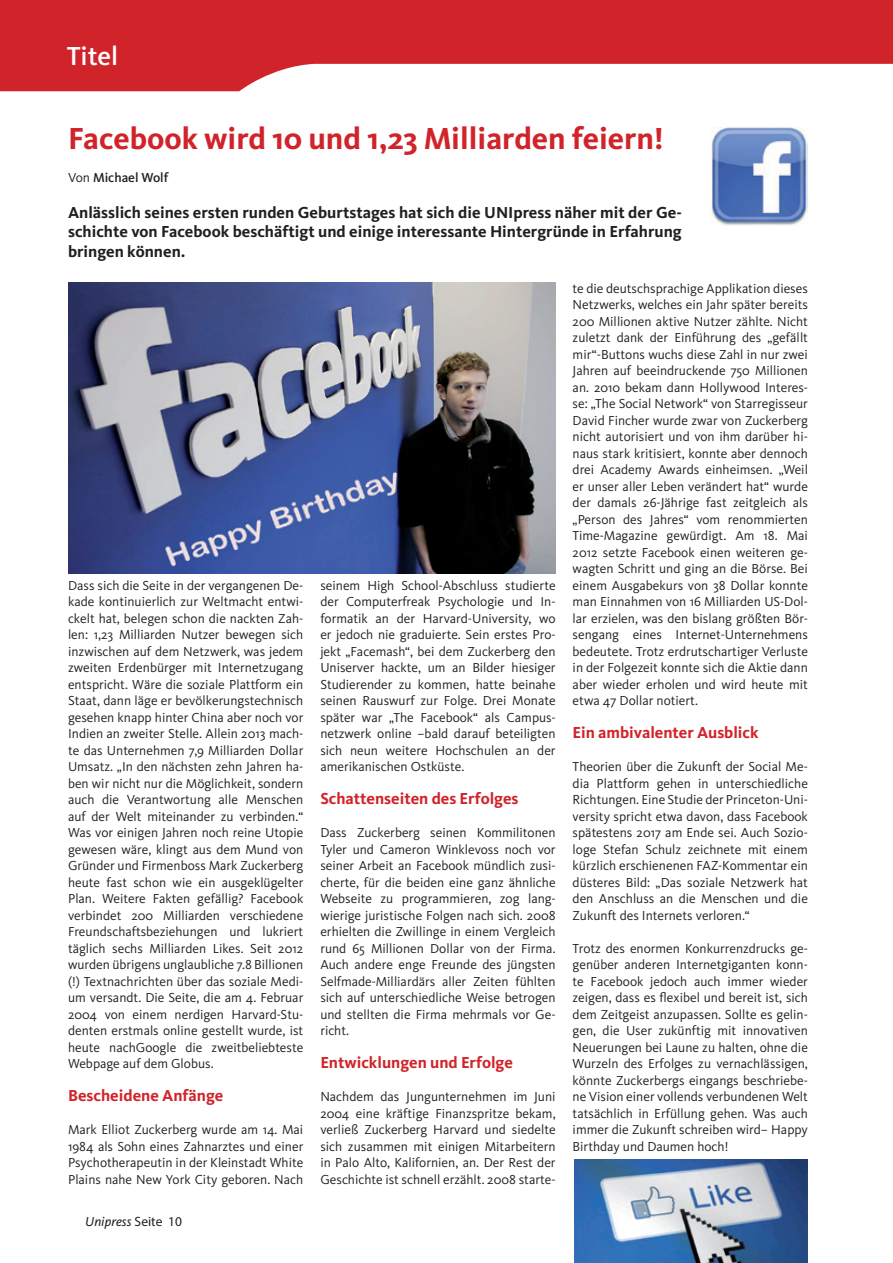
<style>
.page{position:relative;width:893px;height:1263px;background:#fff}
.page>*{position:absolute;margin:0;border:0;box-sizing:border-box;transform-origin:0 0}
.t1{font:700 31.5px "Kievit";color:#d1232a}
.t2{font:500 27px "Kievit";color:#fff}
.t3{font:700 16.5px/19.5px "Kievit";color:#231f20;text-align:justify}
.t4{font:700 16.5px "Kievit";color:#d1232a}
.t5{font:13.5px/16.5px "Kievit";color:#231f20;text-align:justify}
.t6{font:italic 13.5px "Kievit";color:#231f20}
.t7{font:500 13.5px "Kievit";color:#231f20}
.s1{font-weight:400}
.s2{font-family:"Myriad Pro";font-style:normal}
</style>
<div class="page">
<svg style="left:0;top:0;width:893px;height:91px;fill:#d1232a"></svg>
<img style="left:710px;top:128px;width:98px;height:97px">
<img style="left:68px;top:282px;width:488px;height:291px">
<img style="left:574px;top:1159px;width:234px;height:104px">
<h2 class="t2" style="left:67px;top:40px;width:53px">Titel</h2>
<h1 class="t1" style="left:68px;top:119px;width:597px">Facebook wird 10 und 1,23 Milliarden feiern!</h1>
<p class="t7" style="left:68px;top:169px;width:102px"><span class="s1">Von</span> Michael Wolf</p>
<p class="t3" style="left:68px;top:202px;width:615px">Anlässlich seines ersten runden Geburtstages hat sich die UNIpress näher mit der Ge&shy;schichte von Facebook beschäftigt und einige interessante Hintergründe in Erfahrung bringen können.</p>
<p class="t5" style="left:68px;top:577px;width:237px">Dass sich die Seite in der vergangenen De&shy;kade kontinuierlich zur Weltmacht entwi&shy;ckelt hat, belegen schon die nackten Zah&shy;len: 1,23 Milliarden Nutzer bewegen sich inzwischen auf dem Netzwerk, was jedem zweiten Erdenbürger mit Internetzugang entspricht. Wäre die soziale Plattform ein Staat, dann läge er bevölkerungstechnisch gesehen knapp hinter China aber noch vor Indien an zweiter Stelle. Allein 2013 mach&shy;te das Unternehmen 7,9 Milliarden Dollar Umsatz. „In den nächsten zehn Jahren ha&shy;ben wir nicht nur die Möglichkeit, sondern auch die Verantwortung alle Menschen auf der Welt miteinander zu verbinden.“ Was vor einigen Jahren noch reine Utopie gewesen wäre, klingt aus dem Mund von Gründer und Firmenboss Mark Zuckerberg heute fast schon wie ein ausgeklügelter Plan. Weitere Fakten gefällig? Facebook verbindet 200 Milliarden verschiedene Freundschaftsbeziehungen und lukriert täglich sechs Milliarden Likes. Seit 2012 wurden übrigens unglaubliche 7.8 Billionen (!) Textnachrichten über das soziale Medi&shy;um versandt. Die Seite, die am 4. Februar 2004 von einem nerdigen Harvard-Stu&shy;denten erstmals online gestellt wurde, ist heute nachGoogle die zweitbeliebteste Webpage auf dem Globus.</p>
<p class="t4" style="left:68px;top:1086px;width:157px">Bescheidene Anfänge</p>
<p class="t5" style="left:68px;top:1121px;width:237px">Mark Elliot Zuckerberg wurde am 14. Mai 1984 als Sohn eines Zahnarztes und einer Psychotherapeutin in der Kleinstadt White Plains nahe New York City geboren. Nach</p>
<p class="t6" style="left:85px;top:1213px;width:98px">Unipress <span class="s2">Seite 10</span></p>
<p class="t5" style="left:320px;top:577px;width:237px">seinem High School-Abschluss studierte der Computerfreak Psychologie und In&shy;formatik an der Harvard-University, wo er jedoch nie graduierte. Sein erstes Pro&shy;jekt „Facemash“, bei dem Zuckerberg den Uniserver hackte, um an Bilder hiesiger Studierender zu kommen, hatte beinahe seinen Rauswurf zur Folge. Drei Monate später war „The Facebook“ als Campus&shy;netzwerk online –bald darauf beteiligten sich neun weitere Hochschulen an der amerikanischen Ostküste.</p>
<p class="t4" style="left:320px;top:789px;width:200px">Schattenseiten des Erfolges</p>
<p class="t5" style="left:320px;top:824px;width:237px">Dass Zuckerberg seinen Kommilitonen Tyler und Cameron Winklevoss noch vor seiner Arbeit an Facebook mündlich zusi&shy;cherte, für die beiden eine ganz ähnliche Webseite zu programmieren, zog lang&shy;wierige juristische Folgen nach sich. 2008 erhielten die Zwillinge in einem Vergleich rund 65 Millionen Dollar von der Firma.<br>Auch andere enge Freunde des jüngsten Selfmade-Milliardärs aller Zeiten fühlten sich auf unterschiedliche Weise betrogen und stellten die Firma mehrmals vor Ge&shy;richt.</p>
<p class="t4" style="left:320px;top:1053px;width:194px">Entwicklungen und Erfolge</p>
<p class="t5" style="left:320px;top:1088px;width:237px">Nachdem das Jungunternehmen im Juni 2004 eine kräftige Finanzspritze bekam, verließ Zuckerberg Harvard und siedelte sich zusammen mit einigen Mitarbeitern in Palo Alto, Kalifornien, an. Der Rest der Geschichte ist schnell erzählt. 2008 starte-</p>
<p class="t5" style="left:573px;top:280px;width:237px">te die deutschsprachige Applikation dieses Netzwerks, welches ein Jahr später bereits 200 Millionen aktive Nutzer zählte. Nicht zuletzt dank der Einführung des „gefällt mir“-Buttons wuchs diese Zahl in nur zwei Jahren auf beeindruckende 750 Millionen an. 2010 bekam dann Hollywood Interes&shy;se: „The Social Network“ von Starregisseur David Fincher wurde zwar von Zuckerberg nicht autorisiert und von ihm darüber hi&shy;naus stark kritisiert, konnte aber dennoch drei Academy Awards einheimsen. „Weil er unser aller Leben verändert hat“ wurde der damals 26-Jährige fast zeitgleich als „Person des Jahres“ vom renommierten Time-Magazine gewürdigt. Am 18. Mai 2012 setzte Facebook einen weiteren ge&shy;wagten Schritt und ging an die Börse. Bei einem Ausgabekurs von 38 Dollar konnte man Einnahmen von 16 Milliarden US-Dol&shy;lar erzielen, was den bislang größten Bör&shy;sengang eines Internet-Unternehmens bedeutete. Trotz erdrutschartiger Verluste in der Folgezeit konnte sich die Aktie dann aber wieder erholen und wird heute mit etwa 47 Dollar notiert.</p>
<p class="t4" style="left:573px;top:723px;width:187px">Ein ambivalenter Ausblick</p>
<p class="t5" style="left:573px;top:758px;width:237px">Theorien über die Zukunft der Social Me&shy;dia Plattform gehen in unterschiedliche Richtungen. Eine Studie der Princeton-Uni&shy;versity spricht etwa davon, dass Facebook spätestens 2017 am Ende sei. Auch Sozio&shy;loge Stefan Schulz zeichnete mit einem kürzlich erschienenen FAZ-Kommentar ein düsteres Bild: „Das soziale Netzwerk hat den Anschluss an die Menschen und die Zukunft des Internets verloren.“</p>
<p class="t5" style="left:573px;top:940px;width:237px">Trotz des enormen Konkurrenzdrucks ge&shy;genüber anderen Internetgiganten konn&shy;te Facebook jedoch auch immer wieder zeigen, dass es flexibel und bereit ist, sich dem Zeitgeist anzupassen. Sollte es gelin&shy;gen, die User zukünftig mit innovativen Neuerungen bei Laune zu halten, ohne die Wurzeln des Erfolges zu vernachlässigen, könnte Zuckerbergs eingangs beschriebe&shy;ne Vision einer vollends verbundenen Welt tatsächlich in Erfüllung gehen. Was auch immer die Zukunft schreiben wird– Happy Birthday und Daumen hoch!</p>
</div>
